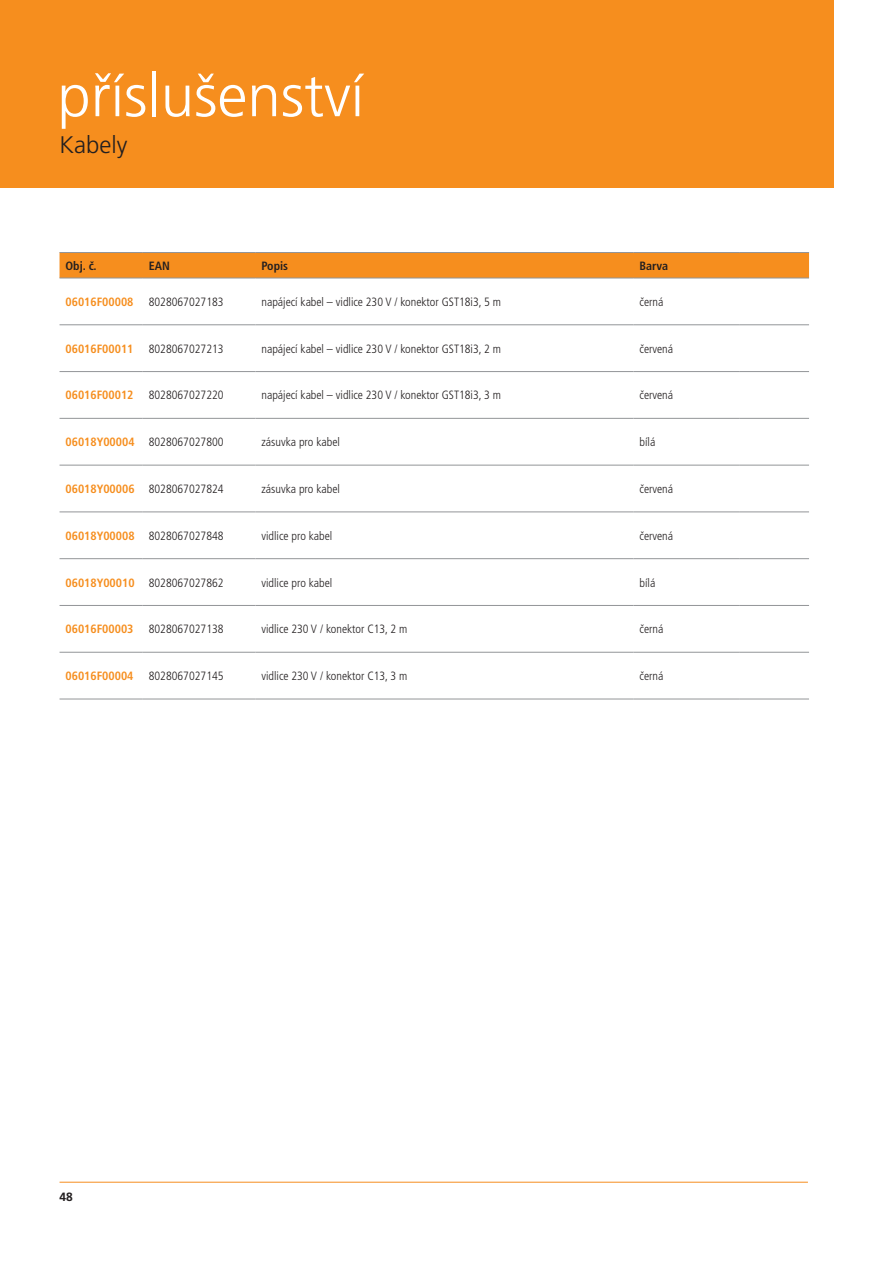
<style>
.page{position:relative;width:893px;height:1263px;background:#fff}
.page>*{position:absolute;margin:0;border:0;box-sizing:border-box;transform-origin:0 0}
.Nadpis_1{font:300 60px "Frutiger LT Pro";color:#fff}
.Podnadpis{font:300 24px "Frutiger LT Pro";color:#231f20}
.t1{font:300 condensed 12px "Frutiger LT Pro";color:#231f20}
.t2{font:300 condensed 12px "Frutiger CE";color:#231f20}
.Objednaci_cislo{font:700 condensed 12px "Frutiger CE";color:#f68e1e}
.Zahlavi{font:700 condensed 12px "Frutiger CE";color:#231f20}
.t3{font:700 12px "Frutiger CE";color:#231f20}
</style>
<div class="page">
<hr style="left:60px;top:1182px;width:748px;height:1px;background:#f68e1e">
<div style="left:0;top:0;width:833px;height:187px;background:#f68e1e"></div>
<div style="left:60px;top:253px;width:749px;height:25px;background:#f68e1e"></div>
<hr style="left:60px;top:252px;width:83px;height:1px;background:#939598">
<hr style="left:143px;top:252px;width:112px;height:1px;background:#939598">
<hr style="left:255px;top:252px;width:379px;height:1px;background:#939598">
<hr style="left:634px;top:252px;width:106px;height:1px;background:#939598">
<hr style="left:740px;top:252px;width:69px;height:1px;background:#939598">
<hr style="left:60px;top:278px;width:83px;height:1px;background:#939598">
<hr style="left:143px;top:278px;width:112px;height:1px;background:#939598">
<hr style="left:255px;top:278px;width:379px;height:1px;background:#939598">
<hr style="left:634px;top:278px;width:106px;height:1px;background:#939598">
<hr style="left:60px;top:324px;width:83px;height:1px;background:#939598">
<hr style="left:143px;top:324px;width:112px;height:1px;background:#939598">
<hr style="left:255px;top:324px;width:379px;height:1px;background:#939598">
<hr style="left:634px;top:324px;width:106px;height:1px;background:#939598">
<hr style="left:60px;top:371px;width:83px;height:1px;background:#939598">
<hr style="left:143px;top:371px;width:112px;height:1px;background:#939598">
<hr style="left:255px;top:371px;width:379px;height:1px;background:#939598">
<hr style="left:634px;top:371px;width:106px;height:1px;background:#939598">
<hr style="left:60px;top:418px;width:83px;height:1px;background:#939598">
<hr style="left:143px;top:418px;width:112px;height:1px;background:#939598">
<hr style="left:255px;top:418px;width:379px;height:1px;background:#939598">
<hr style="left:634px;top:418px;width:106px;height:1px;background:#939598">
<hr style="left:60px;top:465px;width:83px;height:1px;background:#939598">
<hr style="left:143px;top:465px;width:112px;height:1px;background:#939598">
<hr style="left:255px;top:465px;width:379px;height:1px;background:#939598">
<hr style="left:634px;top:465px;width:106px;height:1px;background:#939598">
<hr style="left:60px;top:512px;width:83px;height:1px;background:#939598">
<hr style="left:143px;top:512px;width:112px;height:1px;background:#939598">
<hr style="left:255px;top:512px;width:379px;height:1px;background:#939598">
<hr style="left:634px;top:512px;width:106px;height:1px;background:#939598">
<hr style="left:60px;top:558px;width:83px;height:1px;background:#939598">
<hr style="left:143px;top:558px;width:112px;height:1px;background:#939598">
<hr style="left:255px;top:558px;width:379px;height:1px;background:#939598">
<hr style="left:634px;top:558px;width:106px;height:1px;background:#939598">
<hr style="left:60px;top:605px;width:83px;height:1px;background:#939598">
<hr style="left:143px;top:605px;width:112px;height:1px;background:#939598">
<hr style="left:255px;top:605px;width:379px;height:1px;background:#939598">
<hr style="left:634px;top:605px;width:106px;height:1px;background:#939598">
<hr style="left:60px;top:652px;width:83px;height:1px;background:#939598">
<hr style="left:143px;top:652px;width:112px;height:1px;background:#939598">
<hr style="left:255px;top:652px;width:379px;height:1px;background:#939598">
<hr style="left:634px;top:652px;width:106px;height:1px;background:#939598">
<hr style="left:60px;top:699px;width:83px;height:1px;background:#939598">
<hr style="left:143px;top:699px;width:112px;height:1px;background:#939598">
<hr style="left:255px;top:699px;width:379px;height:1px;background:#939598">
<hr style="left:634px;top:699px;width:106px;height:1px;background:#939598">
<hr style="left:740px;top:278px;width:69px;height:1px;background:#939598">
<hr style="left:740px;top:324px;width:69px;height:1px;background:#939598">
<hr style="left:740px;top:371px;width:69px;height:1px;background:#939598">
<hr style="left:740px;top:418px;width:69px;height:1px;background:#939598">
<hr style="left:740px;top:465px;width:69px;height:1px;background:#939598">
<hr style="left:740px;top:512px;width:69px;height:1px;background:#939598">
<hr style="left:740px;top:558px;width:69px;height:1px;background:#939598">
<hr style="left:740px;top:605px;width:69px;height:1px;background:#939598">
<hr style="left:740px;top:652px;width:69px;height:1px;background:#939598">
<hr style="left:740px;top:699px;width:69px;height:1px;background:#939598">
<p class="Nadpis_1" style="left:57px;top:61px;width:308px">příslušenství</p>
<p class="Podnadpis" style="left:60px;top:130px;width:69px">Kabely</p>
<p class="Zahlavi" style="left:66px;top:259px;width:33px">Obj. č.</p>
<p class="Zahlavi" style="left:149px;top:259px;width:23px">EAN</p>
<p class="Zahlavi" style="left:261px;top:259px;width:28px">Popis</p>
<p class="Zahlavi" style="left:640px;top:259px;width:30px">Barva</p>
<p class="Objednaci_cislo" style="left:66px;top:295px;width:69px">06016F00008</p>
<p class="t2" style="left:149px;top:295px;width:76px">8028067027183</p>
<p class="t1" style="left:261px;top:295px;width:241px">napájecí kabel – vidlice 230 V / konektor GST18i3, 5 m</p>
<p class="t2" style="left:640px;top:295px;width:25px">černá</p>
<p class="Objednaci_cislo" style="left:66px;top:342px;width:69px">06016F00011</p>
<p class="t2" style="left:149px;top:342px;width:76px">8028067027213</p>
<p class="t1" style="left:261px;top:342px;width:241px">napájecí kabel – vidlice 230 V / konektor GST18i3, 2 m</p>
<p class="t2" style="left:640px;top:342px;width:35px">červená</p>
<p class="Objednaci_cislo" style="left:66px;top:388px;width:69px">06016F00012</p>
<p class="t2" style="left:149px;top:388px;width:76px">8028067027220</p>
<p class="t1" style="left:261px;top:388px;width:241px">napájecí kabel – vidlice 230 V / konektor GST18i3, 3 m</p>
<p class="t2" style="left:640px;top:388px;width:35px">červená</p>
<p class="Objednaci_cislo" style="left:66px;top:435px;width:71px">06018Y00004</p>
<p class="t2" style="left:149px;top:435px;width:76px">8028067027800</p>
<p class="t1" style="left:261px;top:435px;width:80px">zásuvka pro kabel</p>
<p class="t2" style="left:640px;top:435px;width:17px">bílá</p>
<p class="Objednaci_cislo" style="left:66px;top:482px;width:71px">06018Y00006</p>
<p class="t2" style="left:149px;top:482px;width:76px">8028067027824</p>
<p class="t1" style="left:261px;top:482px;width:80px">zásuvka pro kabel</p>
<p class="t2" style="left:640px;top:482px;width:35px">červená</p>
<p class="Objednaci_cislo" style="left:66px;top:529px;width:71px">06018Y00008</p>
<p class="t2" style="left:149px;top:529px;width:76px">8028067027848</p>
<p class="t1" style="left:261px;top:529px;width:72px">vidlice pro kabel</p>
<p class="t2" style="left:640px;top:529px;width:35px">červená</p>
<p class="Objednaci_cislo" style="left:66px;top:575px;width:71px">06018Y00010</p>
<p class="t2" style="left:149px;top:575px;width:76px">8028067027862</p>
<p class="t1" style="left:261px;top:575px;width:72px">vidlice pro kabel</p>
<p class="t2" style="left:640px;top:575px;width:17px">bílá</p>
<p class="Objednaci_cislo" style="left:66px;top:622px;width:69px">06016F00003</p>
<p class="t2" style="left:149px;top:622px;width:76px">8028067027138</p>
<p class="t1" style="left:261px;top:622px;width:148px">vidlice 230 V / konektor C13, 2 m</p>
<p class="t2" style="left:640px;top:622px;width:25px">černá</p>
<p class="Objednaci_cislo" style="left:66px;top:669px;width:69px">06016F00004</p>
<p class="t2" style="left:149px;top:669px;width:76px">8028067027145</p>
<p class="t1" style="left:261px;top:669px;width:148px">vidlice 230 V / konektor C13, 3 m</p>
<p class="t2" style="left:640px;top:669px;width:25px">černá</p>
<p class="t3" style="left:60px;top:1190px;width:15px">48</p>
</div>
